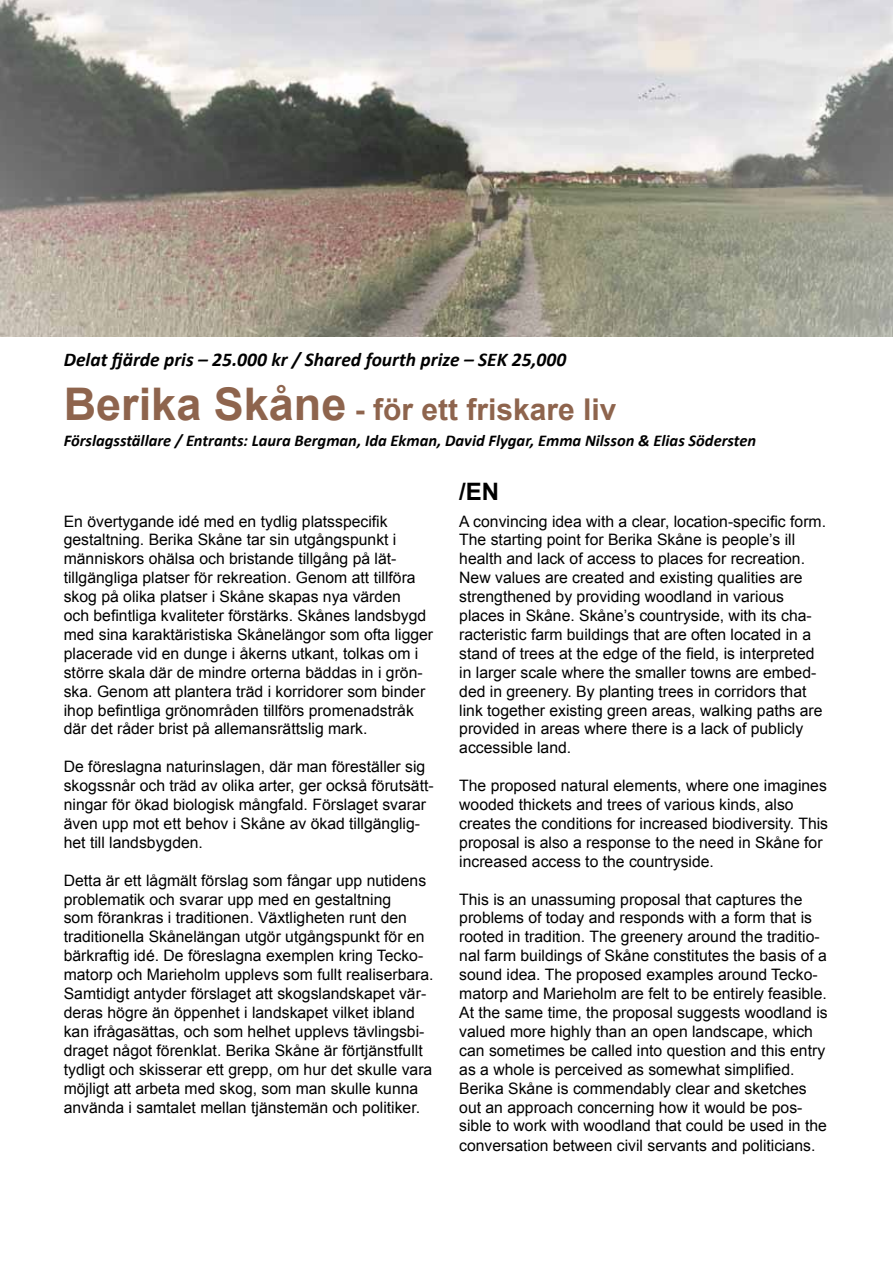
<style>
.page{position:relative;width:893px;height:1263px;background:#fff}
.page>*{position:absolute;margin:0;border:0;box-sizing:border-box;transform-origin:0 0}
.t1{font:700 30px "Arial";color:#8e644d}
.t2{font:700 24px "Arial";color:#000}
.t3{font:italic 700 19.5px "Calibri";color:#000}
.t4{font:italic 700 16.5px "Calibri";color:#000}
.t5{font:15.75px/18.9px "Arial";color:#000}
.s1{font-size:45px}
</style>
<div class="page">
<img style="left:0;top:0;width:893px;height:337px">
<p class="t3" style="left:64px;top:347px;width:504px">Delat fjärde pris – 25.000 kr / Shared fourth prize – SEK 25,000</p>
<h1 class="t1" style="left:64px;top:390px;width:554px"><span class="s1">Berika Skåne</span> - för ett friskare liv</h1>
<p class="t4" style="left:64px;top:430px;width:694px">Förslagsställare / Entrants: Laura Bergman, Ida Ekman, David Flygar, Emma Nilsson &amp; Elias Södersten</p>
<h2 class="t2" style="left:459px;top:475px;width:42px">/EN</h2>
<p class="t5" style="left:64px;top:512px;width:371px">En övertygande idé med en tydlig platsspecifik gestaltning. Berika Skåne tar sin utgångspunkt i människors ohälsa och bristande tillgång på lät&shy;tillgängliga platser för rekreation. Genom att tillföra skog på olika platser i Skåne skapas nya värden<br>och befintliga kvaliteter förstärks. Skånes landsbygd med sina karaktäristiska Skånelängor som ofta ligger placerade vid en dunge i åkerns utkant, tolkas om i större skala där de mindre orterna bäddas in i grön&shy;ska. Genom att plantera träd i korridorer som binder ihop befintliga grönområden tillförs promenadstråk där det råder brist på allemansrättslig mark.</p>
<p class="t5" style="left:64px;top:757px;width:371px">De föreslagna naturinslagen, där man föreställer sig skogssnår och träd av olika arter, ger också förutsätt&shy;ningar för ökad biologisk mångfald. Förslaget svarar även upp mot ett behov i Skåne av ökad tillgänglig&shy;het till landsbygden.</p>
<p class="t5" style="left:64px;top:871px;width:371px">Detta är ett lågmält förslag som fångar upp nutidens problematik och svarar upp med en gestaltning<br>som förankras i traditionen. Växtligheten runt den traditionella Skånelängan utgör utgångspunkt för en bärkraftig idé. De föreslagna exemplen kring Tecko&shy;matorp och Marieholm upplevs som fullt realiserbara.<br>Samtidigt antyder förslaget att skogslandskapet vär&shy;deras högre än öppenhet i landskapet vilket ibland kan ifrågasättas, och som helhet upplevs tävlingsbi&shy;draget något förenklat. Berika Skåne är förtjänstfullt tydligt och skisserar ett grepp, om hur det skulle vara möjligt att arbeta med skog, som man skulle kunna använda i samtalet mellan tjänstemän och politiker.</p>
<p class="t5" style="left:459px;top:512px;width:368px">A convincing idea with a clear, location-specific form.<br>The starting point for Berika Skåne is people’s ill health and lack of access to places for recreation.<br>New values are created and existing qualities are strengthened by providing woodland in various places in Skåne. Skåne’s countryside, with its cha&shy;racteristic farm buildings that are often located in a stand of trees at the edge of the field, is interpreted in larger scale where the smaller towns are embed&shy;ded in greenery. By planting trees in corridors that link together existing green areas, walking paths are provided in areas where there is a lack of publicly accessible land.</p>
<p class="t5" style="left:459px;top:776px;width:370px">The proposed natural elements, where one imagines wooded thickets and trees of various kinds, also creates the conditions for increased biodiversity. This proposal is also a response to the need in Skåne for increased access to the countryside.</p>
<p class="t5" style="left:459px;top:890px;width:370px">This is an unassuming proposal that captures the problems of today and responds with a form that is rooted in tradition. The greenery around the traditio&shy;nal farm buildings of Skåne constitutes the basis of a sound idea. The proposed examples around Tecko&shy;matorp and Marieholm are felt to be entirely feasible.<br>At the same time, the proposal suggests woodland is valued more highly than an open landscape, which can sometimes be called into question and this entry as a whole is perceived as somewhat simplified.<br>Berika Skåne is commendably clear and sketches out an approach concerning how it would be pos&shy;sible to work with woodland that could be used in the conversation between civil servants and politicians.</p>
</div>
